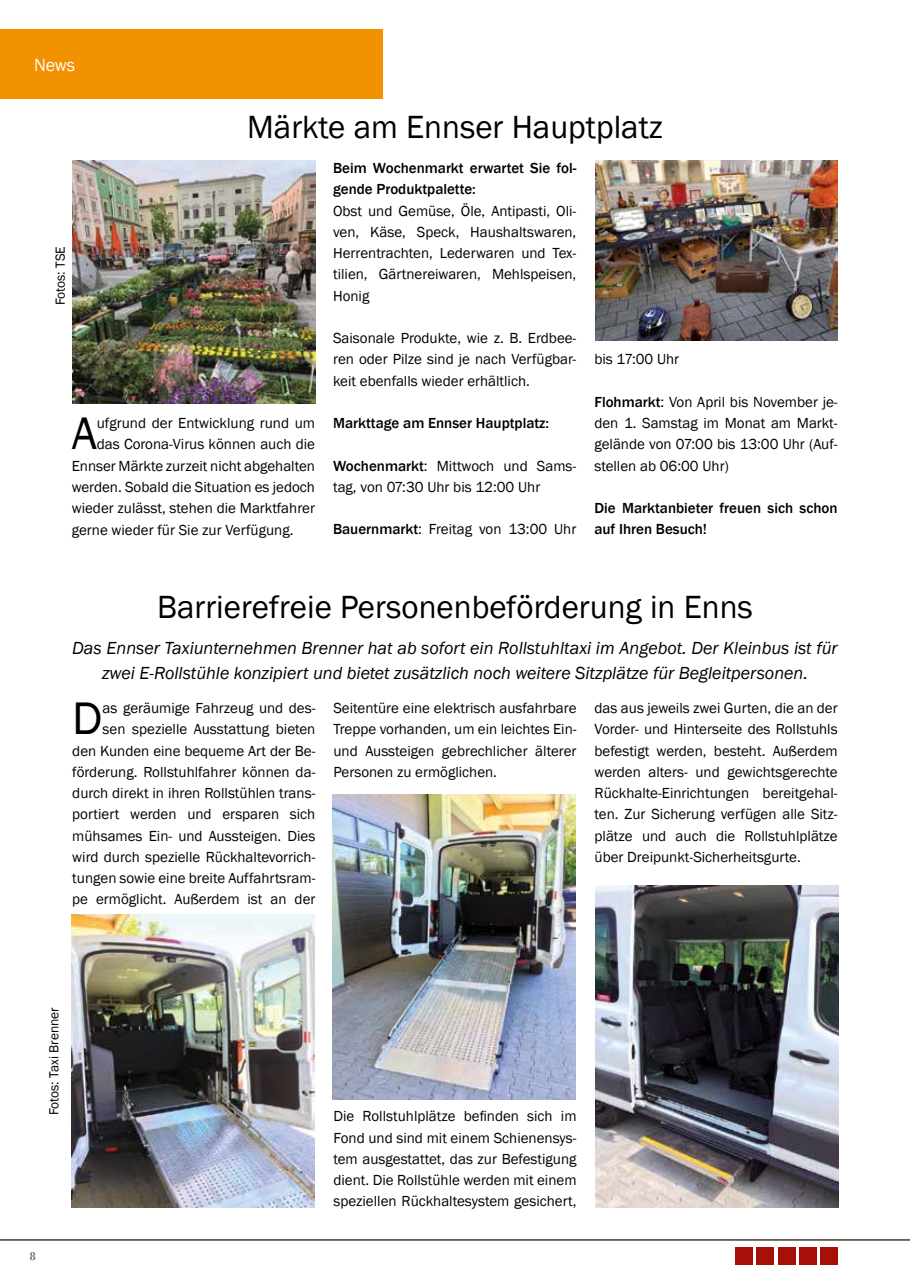
<style>
.page{position:relative;width:910px;height:1280px;background:#fff}
.page>*{position:absolute;margin:0;border:0;box-sizing:border-box;transform-origin:0 0}
.t1{font:46.95px "Franklin Gothic";color:#000}
.t2{font:33px "Franklin Gothic";color:#000}
.t3{font:italic 18px/25.5px "Franklin Gothic";color:#000;text-align:center}
.t4{font:18px "Franklin Gothic";color:#fff}
.t5{font:15px/21.3px "Franklin Gothic";color:#000;text-align:justify}
.t6{font:500 15px/21.3px "Franklin Gothic";color:#000}
.t7{font:13.5px "Franklin Gothic";color:#000}
.t8{font:12px "Bodoni";color:#414237}
.s1{font-weight:500}
</style>
<div class="page">
<hr style="left:0;top:1239px;width:910px;height:1px;background:#414237">
<hr style="left:0;top:1240px;width:910px;height:1px;background:#414237">
<div style="left:778px;top:1247px;width:17px;height:17px;background:#a51008"></div>
<div style="left:757px;top:1247px;width:17px;height:17px;background:#a51008"></div>
<div style="left:736px;top:1247px;width:17px;height:17px;background:#a51008"></div>
<div style="left:799px;top:1247px;width:17px;height:17px;background:#a51008"></div>
<div style="left:821px;top:1247px;width:17px;height:17px;background:#a51008"></div>
<div style="left:0;top:30px;width:383px;height:69px;background:#f39200"></div>
<img style="left:72px;top:160px;width:243px;height:244px">
<img style="left:71px;top:915px;width:243px;height:293px">
<img style="left:333px;top:794px;width:243px;height:305px">
<img style="left:595px;top:885px;width:244px;height:323px">
<img style="left:595px;top:160px;width:243px;height:181px">
<p class="t4" style="left:34px;top:54px;width:43px">News</p>
<h2 class="t2" style="left:247px;top:106px;width:417px">Märkte am Ennser Hauptplatz</h2>
<p class="t7" style="left:52px;top:305px;width:61px;rotate:-90deg">Fotos: TSE</p>
<h1 class="t1" style="left:72px;top:405px;width:27px">A</h1>
<p class="t5" style="left:97px;top:413px;width:220px">ufgrund der Entwicklung rund um</p>
<p class="t5" style="left:97px;top:434px;width:220px">das Corona-Virus können auch die</p>
<p class="t5" style="left:72px;top:455px;width:245px">Ennser Märkte zurzeit nicht abgehalten</p>
<p class="t5" style="left:72px;top:477px;width:245px">werden. Sobald die Situation es jedoch</p>
<p class="t5" style="left:72px;top:498px;width:245px">wieder zulässt, stehen die Marktfahrer</p>
<p class="t5" style="left:72px;top:519px;width:223px">gerne wieder für Sie zur Verfügung.</p>
<p class="t6" style="left:333px;top:158px;width:245px">Beim Wochenmarkt erwartet Sie fol&shy;gende Produktpalette:</p>
<p class="t5" style="left:333px;top:200px;width:245px">Obst und Gemüse, Öle, Antipasti, Oli&shy;ven, Käse, Speck, Haushaltswaren, Herrentrachten, Lederwaren und Tex&shy;tilien, Gärtnereiwaren, Mehlspeisen, Honig</p>
<p class="t5" style="left:333px;top:328px;width:245px">Saisonale Produkte, wie z. B. Erdbee&shy;ren oder Pilze sind je nach Verfügbar&shy;keit ebenfalls wieder erhältlich.</p>
<p class="t6" style="left:333px;top:413px;width:218px">Markttage am Ennser Hauptplatz:</p>
<p class="t5" style="left:333px;top:455px;width:245px"><span class="s1">Wochenmarkt</span>: Mittwoch und Sams&shy;tag, von 07:30 Uhr bis 12:00 Uhr</p>
<p class="t5" style="left:333px;top:519px;width:245px"><span class="s1">Bauernmarkt</span>: Freitag von 13:00 Uhr</p>
<p class="t5" style="left:594px;top:349px;width:86px">bis 17:00 Uhr</p>
<p class="t5" style="left:594px;top:392px;width:245px"><span class="s1">Flohmarkt</span>: Von April bis November je&shy;den 1. Samstag im Monat am Markt&shy;gelände von 07:00 bis 13:00 Uhr (Auf&shy;stellen ab 06:00 Uhr)</p>
<p class="t6" style="left:594px;top:498px;width:245px">Die Marktanbieter freuen sich schon auf Ihren Besuch!</p>
<h2 class="t2" style="left:157px;top:587px;width:597px">Barrierefreie Personenbeförderung in Enns</h2>
<p class="t3" style="left:72px;top:635px;width:767px">Das Ennser Taxiunternehmen Brenner hat ab sofort ein Rollstuhltaxi im Angebot. Der Kleinbus ist für zwei E-Rollstühle konzipiert und bietet zusätzlich noch weitere Sitzplätze für Begleitpersonen.</p>
<p class="t5" style="left:72px;top:698px;width:245px;text-align:right">as geräumige Fahrzeug und des-<br>sen spezielle Ausstattung bieten<br>den Kunden eine bequeme Art der Be&shy;förderung. Rollstuhlfahrer können da&shy;durch direkt in ihren Rollstühlen trans&shy;portiert werden und ersparen sich mühsames Ein- und Aussteigen. Dies wird durch spezielle Rückhaltevorrich&shy;tungen sowie eine breite Auffahrtsram&shy;pe ermöglicht. Außerdem ist an der</p>
<p class="t5" style="left:333px;top:698px;width:245px">Seitentüre eine elektrisch ausfahrbare Treppe vorhanden, um ein leichtes Ein&shy;und Aussteigen gebrechlicher älterer Personen zu ermöglichen.</p>
<h1 class="t1" style="left:72px;top:690px;width:32px">D</h1>
<p class="t5" style="left:595px;top:698px;width:245px">das aus jeweils zwei Gurten, die an der Vorder- und Hinterseite des Rollstuhls befestigt werden, besteht. Außerdem werden alters- und gewichtsgerechte Rückhalte-Einrichtungen bereitgehal&shy;ten. Zur Sicherung verfügen alle Sitz&shy;plätze und auch die Rollstuhlplätze über Dreipunkt-Sicherheitsgurte.</p>
<p class="t7" style="left:46px;top:1115px;width:110px;rotate:-90deg">Fotos: Taxi Brenner</p>
<p class="t8" style="left:30px;top:1249px;width:7px">8</p>
<p class="t5" style="left:333px;top:1106px;width:245px">Die Rollstuhlplätze befinden sich im Fond und sind mit einem Schienensys&shy;tem ausgestattet, das zur Befestigung dient. Die Rollstühle werden mit einem speziellen Rückhaltesystem gesichert,</p>
</div>
